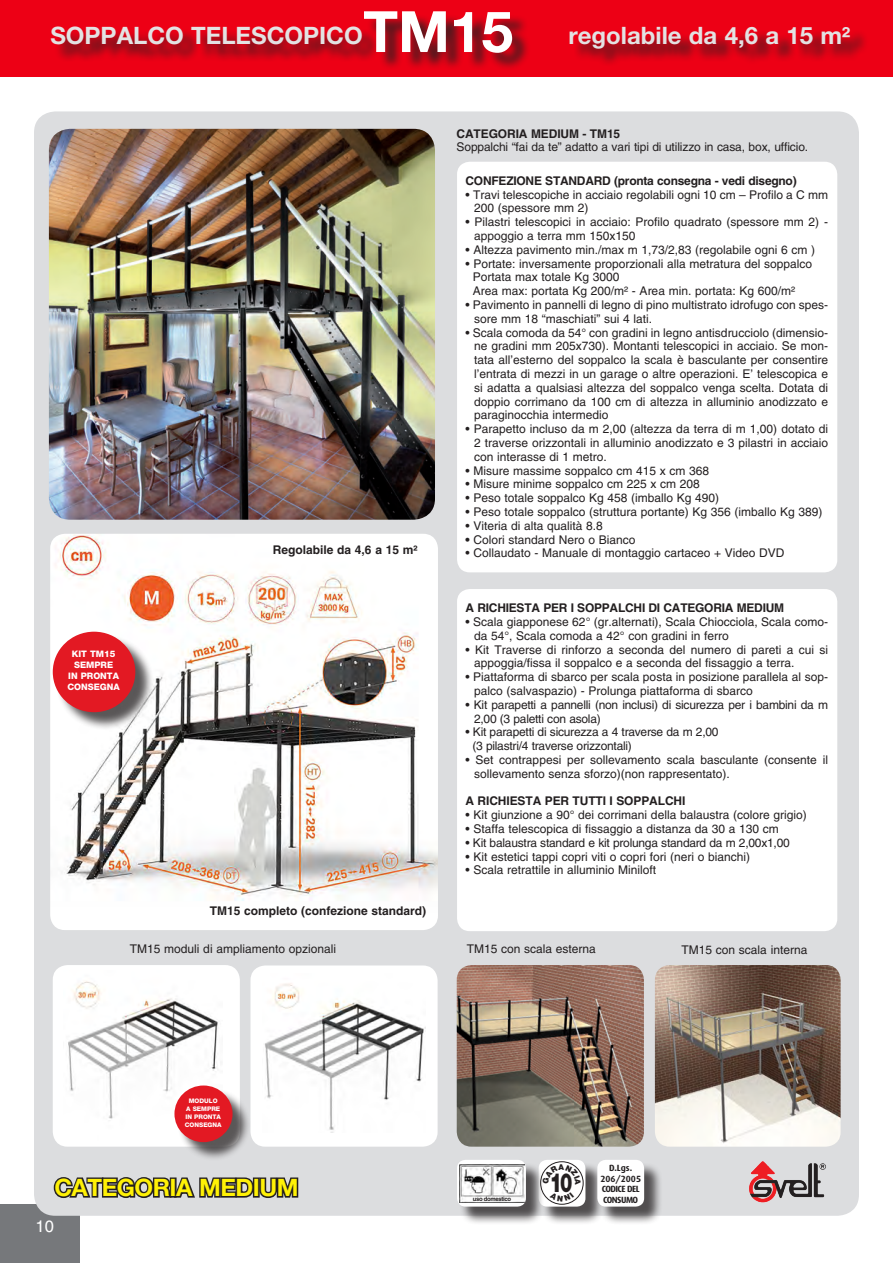
<style>
.page{position:relative;width:893px;height:1263px;background:#fff}
.page>*{position:absolute;margin:0;border:0;box-sizing:border-box;transform-origin:0 0}
.Normale{font:700 57px "Helvetica Neue";color:#fff}
.t1{font:900 26.4px "Helvetica Neue";color:#231f20;scale:.7 1}
.Normale-2{font:700 24px "Helvetica Neue";color:#e3e2e3}
.Normale-3{font:700 24px "Helvetica Neue";letter-spacing:-.02em;color:#fff106}
.Normale-4{font:16.5px "Helvetica";color:#fff}
.testo_descrittivo{font:12px/13.8px "Helvetica";color:#231f20}
.testo_descrittivo-2{font:12px/13.8px "Helvetica";letter-spacing:-.02em;color:#231f20}
.testo_descrittivo-3{font:700 12px "Helvetica";letter-spacing:-.02em;color:#231f20}
.didascalia_bold{font:12px "Helvetica";color:#231f20}
.didascalia_bold-2{font:700 12px "Helvetica";color:#231f20}
.t2{font:700 9px/10.5px "Dax";letter-spacing:-.06em;color:#231f20}
.tittolopecetta_rossa{font:800 9px/10.9px "Helvetica Neue";color:#fff;text-align:center}
.tittolopecetta_rossa-2{font:800 6.3px/7.6px "Helvetica Neue";color:#fff;text-align:center}
.accessori{font:700 6px "Helvetica";letter-spacing:-.06em;color:#231f20}
.s1{font-family:"Helvetica"}
.s2{font-weight:700}
</style>
<div class="page">
<div style="left:0;top:1204px;width:80px;height:59px;background:#76787b"></div>
<div style="left:0;top:0;width:893px;height:76px;background:#ed0015"></div>
<div style="left:34px;top:111px;width:825px;height:1105px;background:#dcdddf;border-radius:21px"></div>
<img style="left:49px;top:129px;width:386px;height:391px">
<img style="left:50px;top:534px;width:388px;height:396px">
<div style="left:541px;top:1162px;width:63px;height:63px;background:#231f20;opacity:.75"></div>
<div style="left:539px;top:1160px;width:46px;height:46px;background:#fff;border-radius:9px"></div>
<div style="left:53px;top:965px;width:187px;height:182px;background:#fff;border-radius:15px"></div>
<img style="left:68px;top:981px;width:150px;height:142px">
<div style="left:250px;top:965px;width:188px;height:182px;background:#fff;border-radius:15px"></div>
<img style="left:264px;top:983px;width:162px;height:150px">
<div style="left:54px;top:29px;width:814px;height:38px;background:#231f20;opacity:.75"></div>
<div style="left:366px;top:14px;width:165px;height:57px;background:#231f20;opacity:.75"></div>
<div style="left:457px;top:162px;width:380px;height:410px;background:#fff;border-radius:13px"></div>
<div style="left:600px;top:1162px;width:63px;height:63px;background:#231f20;opacity:.75"></div>
<div style="left:597px;top:1160px;width:47px;height:46px;background:#fff;border-radius:9px"></div>
<div style="left:459px;top:1162px;width:86px;height:63px;background:#231f20;opacity:.75"></div>
<div style="left:457px;top:1160px;width:69px;height:46px;background:#fff;border-radius:9px"></div>
<img style="left:459px;top:1164px;width:65px;height:39px">
<div style="left:457px;top:589px;width:380px;height:342px;background:#fff;border-radius:13px"></div>
<img style="left:457px;top:965px;width:187px;height:182px">
<img style="left:655px;top:965px;width:186px;height:182px">
<div style="left:55px;top:634px;width:99px;height:97px;background:#231f20;opacity:.75"></div>
<div style="left:53px;top:632px;width:82px;height:80px;background:#e31923;border-radius:50%"></div>
<div style="left:177px;top:1088px;width:74px;height:73px;background:#231f20;opacity:.75"></div>
<div style="left:174px;top:1085px;width:59px;height:57px;background:#e31923;border-radius:50%"></div>
<img style="left:749px;top:1161px;width:77px;height:42px">
<svg style="left:53px;top:1177px;width:246px;height:21px;background:#545152"></svg>
<svg style="left:540px;top:1161px;width:44px;height:44px"></svg>
<p class="Normale" style="left:363px;top:-4px;width:151px">TM15</p>
<p class="Normale-2" style="left:50px;top:21px;width:314px">SOPPALCO TELESCOPICO</p>
<p class="Normale-2" style="left:568px;top:21px;width:283px">regolabile da 4,6 a 15 m<span class="s1">²</span></p>
<p class="tittolopecetta_rossa" style="left:72px;top:648px;width:45px">KIT TM15</p>
<p class="tittolopecetta_rossa" style="left:67px;top:659px;width:54px">SEMPRE<br>IN PRONTA<br>CONSEGNA</p>
<p class="didascalia_bold-2" style="left:273px;top:543px;width:146px">Regolabile da 4,6 a 15 m²</p>
<p class="didascalia_bold-2" style="left:210px;top:903px;width:218px">TM15 completo (confezione standard)</p>
<p class="didascalia_bold" style="left:130px;top:942px;width:208px">TM15 moduli di ampliamento opzionali</p>
<p class="testo_descrittivo-3" style="left:457px;top:126px;width:165px">CATEGORIA MEDIUM - TM15</p>
<p class="testo_descrittivo" style="left:457px;top:140px;width:353px">Soppalchi “fai da te” adatto a vari tipi di utilizzo in casa, box, ufficio.</p>
<p class="testo_descrittivo-3" style="left:466px;top:173px;width:333px">CONFEZIONE STANDARD (pronta consegna - vedi disegno)</p>
<p class="testo_descrittivo" style="left:474px;top:187px;width:356px;text-indent:-9px">• Travi telescopiche in acciaio regolabili ogni 10 cm – Profilo a C mm<br>200 (spessore mm 2)</p>
<p class="testo_descrittivo" style="left:474px;top:215px;width:355px;text-indent:-9px">• Pilastri telescopici in acciaio: Profilo quadrato (spessore mm 2) - appoggio a terra mm 150x150</p>
<p class="testo_descrittivo" style="left:466px;top:243px;width:351px">• Altezza pavimento min./max m 1,73/2,83 (regolabile ogni 6 cm )</p>
<p class="testo_descrittivo" style="left:466px;top:256px;width:348px">• Portate: inversamente proporzionali alla metratura del soppalco</p>
<p class="testo_descrittivo" style="left:473px;top:270px;width:148px">Portata max totale Kg 3000</p>
<p class="testo_descrittivo" style="left:473px;top:284px;width:324px">Area max: portata Kg 200/m² - Area min. portata: Kg 600/m²</p>
<p class="testo_descrittivo" style="left:474px;top:298px;width:355px;text-indent:-9px">• Pavimento in pannelli di legno di pino multistrato idrofugo con spes&shy;sore mm 18 “maschiati” sui 4 lati.</p>
<p class="testo_descrittivo" style="left:474px;top:325px;width:356px;text-align:justify;text-indent:-9px">• Scala comoda da 54° con gradini in legno antisdrucciolo (dimensio&shy;ne gradini mm 205x730). Montanti telescopici in acciaio. Se mon&shy;tata all’esterno del soppalco la scala è basculante per consentire l’entrata di mezzi in un garage o altre operazioni. E’ telescopica e si adatta a qualsiasi altezza del soppalco venga scelta. Dotata di doppio corrimano da 100 cm di altezza in alluminio anodizzato e paraginocchia intermedio</p>
<p class="testo_descrittivo" style="left:474px;top:422px;width:356px;text-align:justify;text-indent:-9px">• Parapetto incluso da m 2,00 (altezza da terra di m 1,00) dotato di 2 traverse orizzontali in alluminio anodizzato e 3 pilastri in acciaio con interasse di 1 metro.</p>
<p class="testo_descrittivo" style="left:466px;top:463px;width:245px">• Misure massime soppalco cm 415 x cm 368</p>
<p class="testo_descrittivo" style="left:466px;top:477px;width:236px">• Misure minime soppalco cm 225 x cm 208</p>
<p class="testo_descrittivo" style="left:466px;top:491px;width:255px">• Peso totale soppalco Kg 458 (imballo Kg 490)</p>
<p class="testo_descrittivo" style="left:466px;top:505px;width:359px">• Peso totale soppalco (struttura portante) Kg 356 (imballo Kg 389)</p>
<p class="testo_descrittivo" style="left:466px;top:519px;width:139px">• Viteria di alta qualità 8.8</p>
<p class="testo_descrittivo" style="left:466px;top:532px;width:171px"><span class="s2">•</span> Colori standard Nero o Bianco</p>
<p class="testo_descrittivo" style="left:466px;top:546px;width:321px">• Collaudato - Manuale di montaggio cartaceo + Video DVD</p>
<p class="testo_descrittivo-3" style="left:466px;top:601px;width:320px">A RICHIESTA PER I SOPPALCHI DI CATEGORIA MEDIUM</p>
<p class="testo_descrittivo" style="left:474px;top:615px;width:355px;text-indent:-9px">• Scala giapponese 62° (gr.alternati), Scala Chiocciola, Scala como&shy;da 54°, Scala comoda a 42° con gradini in ferro</p>
<p class="testo_descrittivo" style="left:474px;top:642px;width:355px;text-indent:-9px">• Kit Traverse di rinforzo a seconda del numero di pareti a cui si appoggia/fissa il soppalco e a seconda del fissaggio a terra.</p>
<p class="testo_descrittivo" style="left:474px;top:670px;width:355px;text-indent:-9px">• Piattaforma di sbarco per scala posta in posizione parallela al sop&shy;palco (salvaspazio) - Prolunga piattaforma di sbarco</p>
<p class="testo_descrittivo-2" style="left:474px;top:698px;width:355px;text-indent:-9px">• Kit parapetti a pannelli (non inclusi) di sicurezza per i bambini da m<br>2,00 (3 paletti con asola)</p>
<p class="testo_descrittivo-2" style="left:466px;top:725px;width:255px">• Kit parapetti di sicurezza a 4 traverse da m 2,00</p>
<p class="testo_descrittivo-2" style="left:472px;top:739px;width:161px">(3 pilastri/4 traverse orizzontali)</p>
<p class="testo_descrittivo" style="left:474px;top:753px;width:355px;text-indent:-9px">• Set contrappesi per sollevamento scala basculante (consente il sollevamento senza sforzo)(non rappresentato).</p>
<p class="testo_descrittivo-3" style="left:466px;top:794px;width:221px">A RICHIESTA PER TUTTI I SOPPALCHI</p>
<p class="testo_descrittivo" style="left:466px;top:808px;width:343px">• Kit giunzione a 90° dei corrimani della balaustra (colore grigio)</p>
<p class="testo_descrittivo" style="left:466px;top:822px;width:315px">• Staffa telescopica di fissaggio a distanza da 30 a 130 cm</p>
<p class="testo_descrittivo-2" style="left:466px;top:836px;width:326px">• Kit balaustra standard e kit prolunga standard da m 2,00x1,00</p>
<p class="testo_descrittivo" style="left:466px;top:849px;width:286px">• Kit estetici tappi copri viti o copri fori (neri o bianchi)</p>
<p class="testo_descrittivo" style="left:466px;top:863px;width:192px">• Scala retrattile in alluminio Miniloft</p>
<p class="didascalia_bold" style="left:467px;top:941px;width:131px">TM15 con scala esterna</p>
<p class="didascalia_bold" style="left:682px;top:942px;width:127px">TM15 con scala interna</p>
<p class="tittolopecetta_rossa-2" style="left:185px;top:1097px;width:38px">MODULO<br>A SEMPRE<br>IN PRONTA<br>CONSEGNA</p>
<p class="Normale-3" style="left:54px;top:1173px;width:246px">CATEGORIA MEDIUM</p>
<p class="Normale-4" style="left:36px;top:1216px;width:20px">10</p>
<p class="t1" style="left:550px;top:1167px;width:34px">10</p>
<p class="t2" style="left:609px;top:1163px;width:25px">D.Lgs.</p>
<p class="t2" style="left:600px;top:1173px;width:42px">206/2005<br>CODICE DEL</p>
<p class="accessori" style="left:473px;top:1195px;width:40px">uso domestico</p>
<p class="t2" style="left:603px;top:1194px;width:37px">CONSUMO</p>
</div>
